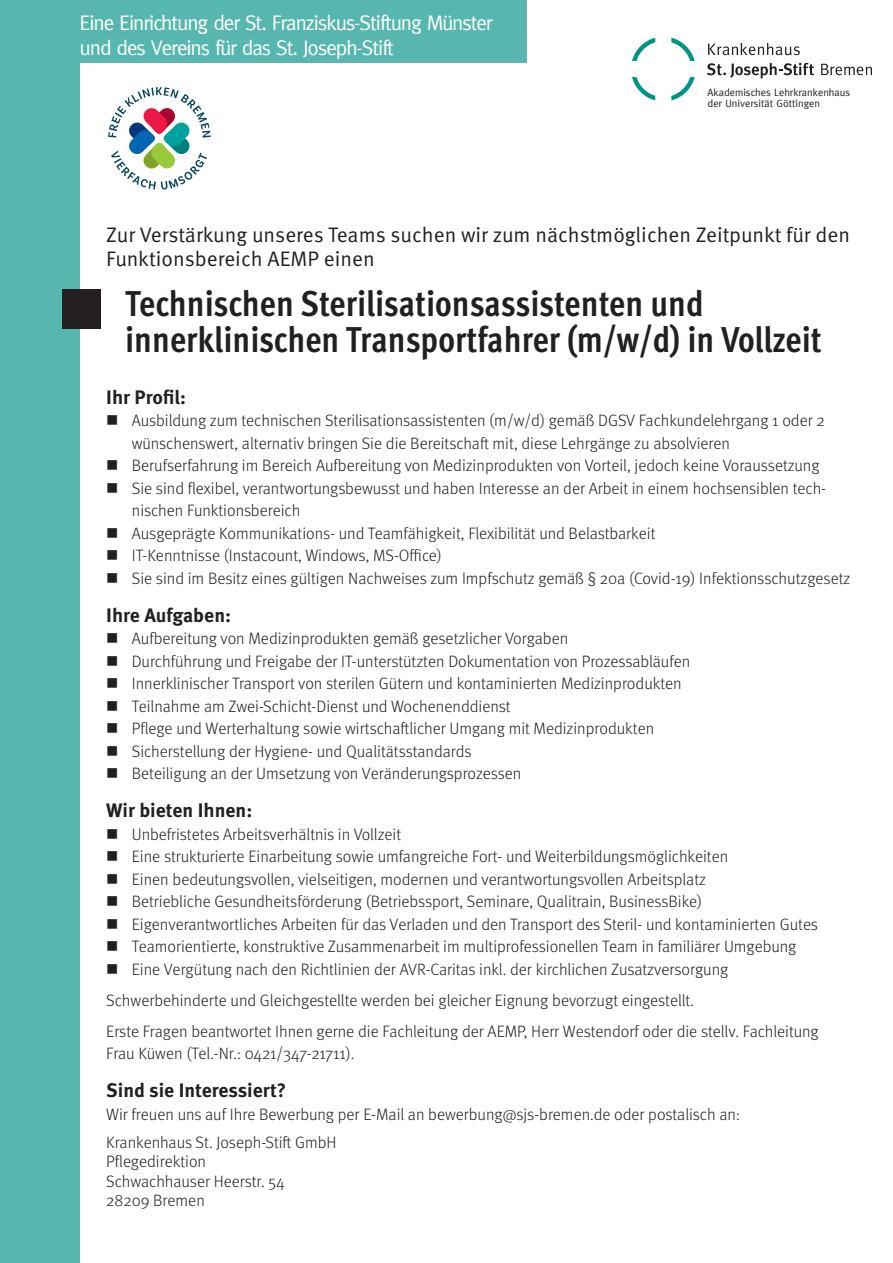
<style>
.page{position:relative;width:893px;height:1263px;background:#fff}
.page>*{position:absolute;margin:0;border:0;box-sizing:border-box;transform-origin:0 0}
.t1{font:700 condensed 36px/36px "Meta Pro";color:#231f20}
.t2{font:21px/24px "Meta Pro Norm";color:#231f20}
.t3{font:21px "Meta Plus";letter-spacing:-.05em;color:#fff}
.Zwischenüberschrift{font:700 19.5px "Meta Pro";color:#231f20}
.Fließtext{font:300 16.5px/22.5px "Meta Pro";color:#231f20}
.t4{font:10.5px "Meta Plus";color:#231f20}
</style>
<div class="page">
<div style="left:0;top:0;width:79px;height:1263px;background:#57b7ae"></div>
<div style="left:0;top:0;width:526px;height:62px;background:#57b7ae"></div>
<svg style="left:632px;top:38px;width:23px;height:23px"></svg>
<svg style="left:671px;top:38px;width:24px;height:23px"></svg>
<svg style="left:671px;top:77px;width:24px;height:23px"></svg>
<svg style="left:632px;top:77px;width:23px;height:23px"></svg>
<svg style="left:708px;top:43px;width:92px;height:12px"></svg>
<svg style="left:821px;top:64px;width:51px;height:11px"></svg>
<svg style="left:707px;top:63px;width:107px;height:16px"></svg>
<svg style="left:108px;top:87px;width:103px;height:102px"></svg>
<div style="left:62px;top:289px;width:39px;height:40px;background:#231f20"></div>
<p class="t3" style="left:80px;top:10px;width:415px">Eine Einrichtung der St. Franziskus-Stiftung Münster</p>
<p class="t3" style="left:80px;top:35px;width:316px">und des Vereins für das St. Joseph-Stift</p>
<p class="t4" style="left:708px;top:86px;width:144px">Akademisches Lehrkrankenhaus</p>
<p class="t4" style="left:708px;top:97px;width:114px">der Universität Göttingen</p>
<p class="t2" style="left:106px;top:222px;width:745px">Zur Verstärkung unseres Teams suchen wir zum nächstmöglichen Zeitpunkt für den<br>Funktionsbereich AEMP einen</p>
<p class="t1" style="left:125px;top:283px;width:698px">Technischen Sterilisationsassistenten und innerklinischen Transportfahrer (m/w/d) in Vollzeit</p>
<p class="Zwischenüberschrift" style="left:106px;top:382px;width:81px">Ihr Profil:</p>
<p class="Fließtext" style="left:132px;top:408px;width:694px">Ausbildung zum technischen Sterilisationsassistenten (m/w/d) gemäß DGSV Fachkundelehrgang 1 oder 2 wünschenswert, alternativ bringen Sie die Bereitschaft mit, diese Lehrgänge zu absolvieren</p>
<p class="Fließtext" style="left:132px;top:453px;width:689px">Berufserfahrung im Bereich Aufbereitung von Medizinprodukten von Vorteil, jedoch keine Voraussetzung</p>
<p class="Fließtext" style="left:132px;top:476px;width:696px">Sie sind flexibel, verantwortungsbewusst und haben Interesse an der Arbeit in einem hochsensiblen tech&shy;nischen Funktionsbereich</p>
<p class="Fließtext" style="left:132px;top:521px;width:525px">Ausgeprägte Kommunikations- und Teamfähigkeit, Flexibilität und Belastbarkeit</p>
<p class="Fließtext" style="left:132px;top:543px;width:312px">IT-Kenntnisse (Instacount, Windows, MS-Office)</p>
<p class="Fließtext" style="left:132px;top:566px;width:720px">Sie sind im Besitz eines gültigen Nachweises zum Impfschutz gemäß § 20a (Covid-19) Infektionsschutzgesetz</p>
<p class="Zwischenüberschrift" style="left:106px;top:600px;width:126px">Ihre Aufgaben:</p>
<p class="Fließtext" style="left:132px;top:626px;width:438px">Aufbereitung von Medizinprodukten gemäß gesetzlicher Vorgaben</p>
<p class="Fließtext" style="left:132px;top:649px;width:560px">Durchführung und Freigabe der IT-unterstützten Dokumentation von Prozessabläufen</p>
<p class="Fließtext" style="left:132px;top:671px;width:551px">Innerklinischer Transport von sterilen Gütern und kontaminierten Medizinprodukten</p>
<p class="Fließtext" style="left:132px;top:694px;width:380px">Teilnahme am Zwei-Schicht-Dienst und Wochenenddienst</p>
<p class="Fließtext" style="left:132px;top:716px;width:524px">Pflege und Werterhaltung sowie wirtschaftlicher Umgang mit Medizinprodukten</p>
<p class="Fließtext" style="left:132px;top:739px;width:341px">Sicherstellung der Hygiene- und Qualitätsstandards</p>
<p class="Fließtext" style="left:132px;top:761px;width:391px">Beteiligung an der Umsetzung von Veränderungsprozessen</p>
<p class="Zwischenüberschrift" style="left:106px;top:795px;width:147px">Wir bieten Ihnen:</p>
<p class="Fließtext" style="left:132px;top:822px;width:271px">Unbefristetes Arbeitsverhältnis in Vollzeit</p>
<p class="Fließtext" style="left:132px;top:844px;width:598px">Eine strukturierte Einarbeitung sowie umfangreiche Fort- und Weiterbildungsmöglichkeiten</p>
<p class="Fließtext" style="left:132px;top:867px;width:576px">Einen bedeutungsvollen, vielseitigen, modernen und verantwortungsvollen Arbeitsplatz</p>
<p class="Fließtext" style="left:132px;top:889px;width:572px">Betriebliche Gesundheitsförderung (Betriebssport, Seminare, Qualitrain, BusinessBike)</p>
<p class="Fließtext" style="left:132px;top:912px;width:688px">Eigenverantwortliches Arbeiten für das Verladen und den Transport des Steril- und kontaminierten Gutes</p>
<p class="Fließtext" style="left:132px;top:934px;width:666px">Teamorientierte, konstruktive Zusammenarbeit im multiprofessionellen Team in familiärer Umgebung</p>
<p class="Fließtext" style="left:132px;top:957px;width:598px">Eine Vergütung nach den Richtlinien der AVR-Caritas inkl. der kirchlichen Zusatzversorgung</p>
<p class="Fließtext" style="left:106px;top:988px;width:589px">Schwerbehinderte und Gleichgestellte werden bei gleicher Eignung bevorzugt eingestellt.</p>
<p class="Fließtext" style="left:106px;top:1019px;width:714px">Erste Fragen beantwortet Ihnen gerne die Fachleitung der AEMP, Herr Westendorf oder die stellv. Fachleitung<br>Frau Küwen (Tel.-Nr.: 0421/347-21711).</p>
<p class="Zwischenüberschrift" style="left:106px;top:1075px;width:182px">Sind sie Interessiert?</p>
<p class="Fließtext" style="left:106px;top:1102px;width:635px">Wir freuen uns auf Ihre Bewerbung per E-Mail an bewerbung@sjs-bremen.de oder postalisch an:</p>
<p class="Fließtext" style="left:106px;top:1132px;width:232px;line-height:19.5px">Krankenhaus St. Joseph-Stift GmbH<br>Pflegedirektion<br>Schwachhauser Heerstr. 54<br>28209 Bremen</p>
</div>
